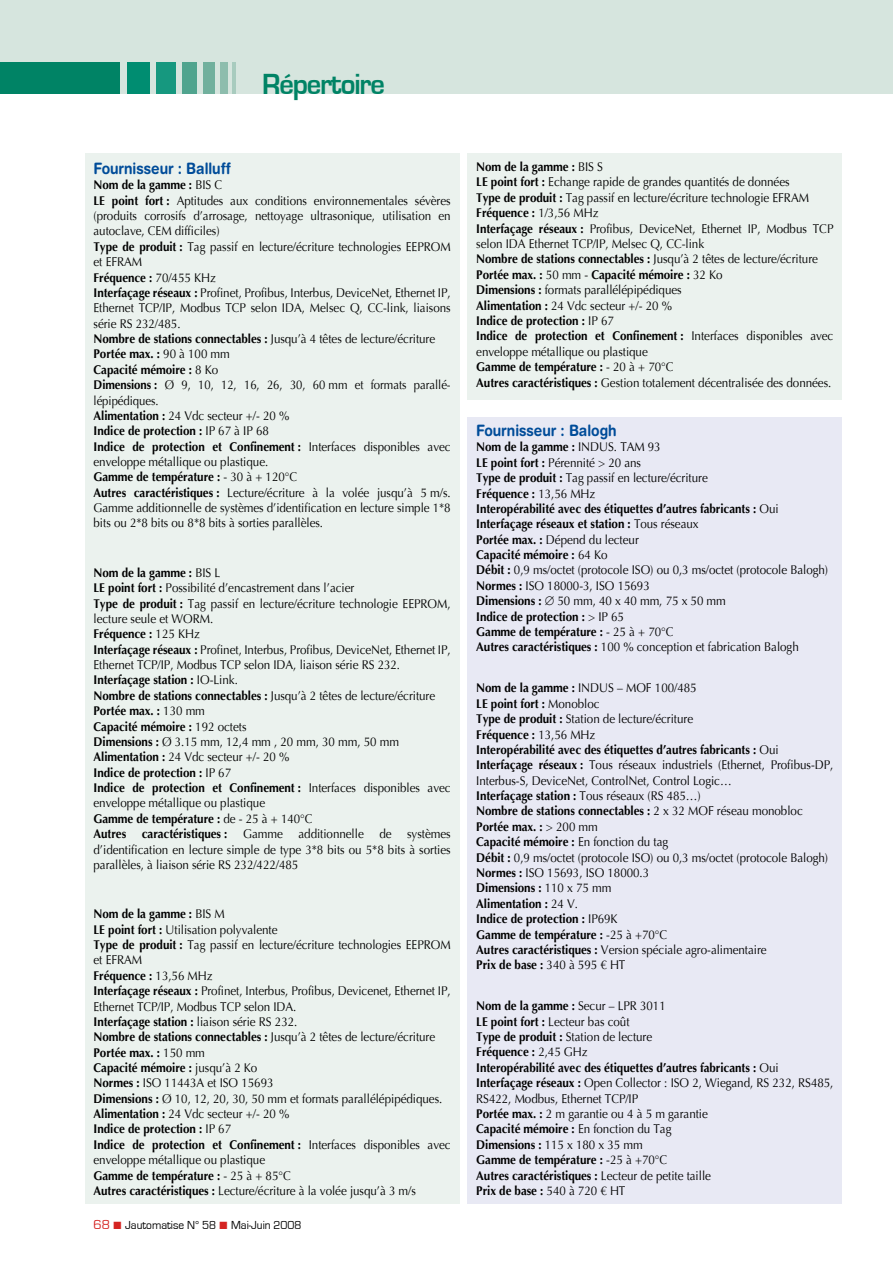
<style>
.page{position:relative;width:893px;height:1263px;background:#fff}
.page>*{position:absolute;margin:0;border:0;box-sizing:border-box;transform-origin:0 0}
.t1{font:700 30px "Eurostile";letter-spacing:-.04em;color:#008365;scale:.95 1}
.t2{font:700 15.75px "Helvetica Rounded";letter-spacing:-.005em;color:#004c99;scale:.88 1}
.t3{font:12.6px/15.3px "Optima";letter-spacing:-.005em;color:#000;scale:.92 1}
.t4{font:700 12.6px/15.5px "Optima";letter-spacing:-.005em;color:#000;scale:.92 1}
.t5{font:12px "Eurostile";color:#000;scale:.95 1}
.s1{font-weight:700}
.s2{font-size:13.5px;color:#d52422}
.s3{color:#d52422}
.s4{font-weight:400}
</style>
<div class="page">
<div style="left:0;top:0;width:893px;height:94px;background:#d6e5de"></div>
<div style="left:0;top:62px;width:120px;height:32px;background:#008365"></div>
<div style="left:128px;top:62px;width:22px;height:32px;background:#008d71"></div>
<div style="left:157px;top:62px;width:19px;height:32px;background:#16987f"></div>
<div style="left:182px;top:62px;width:15px;height:32px;background:#50a48e"></div>
<div style="left:203px;top:62px;width:11px;height:32px;background:#71b09d"></div>
<div style="left:220px;top:62px;width:7px;height:32px;background:#8dbdad"></div>
<hr style="left:232px;top:62px;width:4px;height:32px;background:#a8cbbe">
<div style="left:468px;top:153px;width:374px;height:247px;background:#ebf2ee"></div>
<div style="left:468px;top:417px;width:374px;height:786px;background:#e8e9f4"></div>
<div style="left:85px;top:153px;width:374px;height:1050px;background:#ebf2ee"></div>
<h1 class="t1" style="left:262px;top:68px;width:131px">Répertoire</h1>
<p class="t2" style="left:94px;top:159px;width:158px">Fournisseur : Balluff</p>
<p class="t3" style="left:94px;top:178px;width:390px"><span class="s1">Nom de la gamme :</span> BIS C<br><span class="s1">LE point fort :</span> Aptitudes aux conditions environnementales sévères (produits corrosifs d’arrosage, nettoyage ultrasonique, utilisation en autoclave, CEM difficiles)<br><span class="s1">Type de produit :</span> Tag passif en lecture/écriture technologies EEPROM et EFRAM<br><span class="s1">Fréquence :</span> 70/455 KHz<br><span class="s1">Interfaçage réseaux :</span> Profinet, Profibus, Interbus, DeviceNet, Ethernet IP, Ethernet TCP/IP, Modbus TCP selon IDA, Melsec Q, CC-link, liaisons série RS 232/485.<br><span class="s1">Nombre de stations connectables :</span> Jusqu’à 4 têtes de lecture/écriture <span class="s1">Portée max. :</span> 90 à 100 mm<br><span class="s1">Capacité mémoire :</span> 8 Ko<br><span class="s1">Dimensions :</span> Ø 9, 10, 12, 16, 26, 30, 60 mm et formats parallé&shy;lépipédiques.<br><span class="s1">Alimentation :</span> 24 Vdc secteur +/- 20 %<br><span class="s1">Indice de protection :</span> IP 67 à IP 68<br><span class="s1">Indice de protection et Confinement :</span> Interfaces disponibles avec enveloppe métallique ou plastique.<br><span class="s1">Gamme de température :</span> - 30 à + 120°C<br><span class="s1">Autres caractéristiques :</span> Lecture/écriture à la volée jusqu’à 5 m/s.<br>Gamme additionnelle de systèmes d’identification en lecture simple 1*8 bits ou 2*8 bits ou 8*8 bits à sorties parallèles.</p>
<p class="t3" style="left:94px;top:565px;width:390px"><span class="s1">Nom de la gamme :</span> BIS L<br><span class="s1">LE point fort :</span> Possibilité d’encastrement dans l’acier<br><span class="s1">Type de produit :</span> Tag passif en lecture/écriture technologie EEPROM, lecture seule et WORM.<br><span class="s1">Fréquence :</span> 125 KHz<br><span class="s1">Interfaçage réseaux :</span> Profinet, Interbus, Profibus, DeviceNet, Ethernet IP, Ethernet TCP/IP, Modbus TCP selon IDA, liaison série RS 232.<br><span class="s1">Interfaçage station :</span> IO-Link.<br><span class="s1">Nombre de stations connectables :</span> Jusqu’à 2 têtes de lecture/écriture <span class="s1">Portée max. :</span> 130 mm<br><span class="s1">Capacité mémoire :</span> 192 octets<br><span class="s1">Dimensions :</span> Ø 3.15 mm, 12,4 mm , 20 mm, 30 mm, 50 mm <span class="s1">Alimentation :</span> 24 Vdc secteur +/- 20 %<br><span class="s1">Indice de protection :</span> IP 67<br><span class="s1">Indice de protection et Confinement :</span> Interfaces disponibles avec enveloppe métallique ou plastique<br><span class="s1">Gamme de température :</span> de - 25 à + 140°C<br><span class="s1">Autres caractéristiques :</span> Gamme additionnelle de systèmes d’identification en lecture simple de type 3*8 bits ou 5*8 bits à sorties parallèles, à liaison série RS 232/422/485</p>
<p class="t3" style="left:94px;top:906px;width:390px"><span class="s1">Nom de la gamme :</span> BIS M<br><span class="s1">LE point fort :</span> Utilisation polyvalente<br><span class="s1">Type de produit :</span> Tag passif en lecture/écriture technologies EEPROM et EFRAM<br><span class="s1">Fréquence :</span> 13,56 MHz<br><span class="s1">Interfaçage réseaux :</span> Profinet, Interbus, Profibus, Devicenet, Ethernet IP, Ethernet TCP/IP, Modbus TCP selon IDA.<br><span class="s1">Interfaçage station :</span> liaison série RS 232.<br><span class="s1">Nombre de stations connectables :</span> Jusqu’à 2 têtes de lecture/écriture <span class="s1">Portée max. :</span> 150 mm<br><span class="s1">Capacité mémoire :</span> jusqu’à 2 Ko<br><span class="s1">Normes :</span> ISO 11443A et ISO 15693<br><span class="s1">Dimensions :</span> Ø 10, 12, 20, 30, 50 mm et formats parallélépipédiques.<br><span class="s1">Alimentation :</span> 24 Vdc secteur +/- 20 %<br><span class="s1">Indice de protection :</span> IP 67<br><span class="s1">Indice de protection et Confinement :</span> Interfaces disponibles avec enveloppe métallique ou plastique<br><span class="s1">Gamme de température :</span> - 25 à + 85°C<br><span class="s1">Autres caractéristiques :</span> Lecture/écriture à la volée jusqu’à 3 m/s</p>
<p class="t5" style="left:94px;top:1218px;width:220px"><span class="s2">68</span> <span class="s3">■</span> Jautomatise N° 58 <span class="s3">■</span> Mai-Juin 2008</p>
<p class="t3" style="left:476px;top:159px;width:390px"><span class="s1">Nom de la gamme :</span> BIS S<br><span class="s1">LE point fort :</span> Echange rapide de grandes quantités de données<br><span class="s1">Type de produit :</span> Tag passif en lecture/écriture technologie EFRAM <span class="s1">Fréquence :</span> 1/3,56 MHz<br><span class="s1">Interfaçage réseaux :</span> Profibus, DeviceNet, Ethernet IP, Modbus TCP selon IDA Ethernet TCP/IP, Melsec Q, CC-link<br><span class="s1">Nombre de stations connectables :</span> Jusqu’à 2 têtes de lecture/écriture <span class="s1">Portée max. :</span> 50 mm - <span class="s1">Capacité mémoire :</span> 32 Ko<br><span class="s1">Dimensions :</span> formats parallélépipédiques<br><span class="s1">Alimentation :</span> 24 Vdc secteur +/- 20 %<br><span class="s1">Indice de protection :</span> IP 67<br><span class="s1">Indice de protection et Confinement :</span> Interfaces disponibles avec enveloppe métallique ou plastique<br><span class="s1">Gamme de température :</span> - 20 à + 70°C<br><span class="s1">Autres caractéristiques :</span> Gestion totalement décentralisée des données.</p>
<p class="t2" style="left:476px;top:421px;width:161px">Fournisseur : Balogh</p>
<p class="t4" style="left:476px;top:440px;width:384px">Nom de la gamme : <span class="s4">INDUS. TAM 93<br></span>LE point fort : <span class="s4">Pérennité &gt; 20 ans<br></span>Type de produit : <span class="s4">Tag passif en lecture/écriture<br></span>Fréquence : <span class="s4">13,56 MHz<br></span>Interopérabilité avec des étiquettes d’autres fabricants : <span class="s4">Oui </span>Interfaçage réseaux et station : <span class="s4">Tous réseaux<br></span>Portée max. : <span class="s4">Dépend du lecteur<br></span>Capacité mémoire : <span class="s4">64 Ko<br></span>Débit : <span class="s4">0,9 ms/octet (protocole ISO) ou 0,3 ms/octet (protocole Balogh)<br></span>Normes : <span class="s4">ISO 18000-3, ISO 15693<br></span>Dimensions : ∅ <span class="s4">50 mm, 40 x 40 mm, 75 x 50 mm<br></span>Indice de protection : <span class="s4">&gt; IP 65<br></span>Gamme de température : <span class="s4">- 25 à + 70°C<br></span>Autres caractéristiques : <span class="s4">100 % conception et fabrication Balogh</span></p>
<p class="t3" style="left:476px;top:680px;width:390px"><span class="s1">Nom de la gamme :</span> INDUS – MOF 100/485<br><span class="s1">LE point fort :</span> Monobloc<br><span class="s1">Type de produit :</span> Station de lecture/écriture<br><span class="s1">Fréquence :</span> 13,56 MHz<br><span class="s1">Interopérabilité avec des étiquettes d’autres fabricants :</span> Oui <span class="s1">Interfaçage réseaux :</span> Tous réseaux industriels (Ethernet, Profibus-DP, Interbus-S, DeviceNet, ControlNet, Control Logic…<br><span class="s1">Interfaçage station :</span> Tous réseaux (RS 485…)<br><span class="s1">Nombre de stations connectables :</span> 2 x 32 MOF réseau monobloc <span class="s1">Portée max. :</span> &gt; 200 mm<br><span class="s1">Capacité mémoire :</span> En fonction du tag<br><span class="s1">Débit :</span> 0,9 ms/octet (protocole ISO) ou 0,3 ms/octet (protocole Balogh)<br><span class="s1">Normes :</span> ISO 15693, ISO 18000.3<br><span class="s1">Dimensions :</span> 110 x 75 mm<br><span class="s1">Alimentation :</span> 24 V.<br><span class="s1">Indice de protection :</span> IP69K<br><span class="s1">Gamme de température :</span> -25 à +70°C<br><span class="s1">Autres caractéristiques :</span> Version spéciale agro-alimentaire<br><span class="s1">Prix de base :</span> 340 à 595 € HT</p>
<p class="t4" style="left:476px;top:998px;width:390px">Nom de la gamme : <span class="s4">Secur – LPR 3011<br></span>LE point fort : <span class="s4">Lecteur bas coût<br></span>Type de produit : <span class="s4">Station de lecture<br></span>Fréquence : <span class="s4">2,45 GHz<br></span>Interopérabilité avec des étiquettes d’autres fabricants : <span class="s4">Oui </span>Interfaçage réseaux : <span class="s4">Open Collector : ISO 2, Wiegand, RS 232, RS485, RS422, Modbus, Ethernet TCP/IP<br></span>Portée max. : <span class="s4">2 m garantie ou 4 à 5 m garantie<br></span>Capacité mémoire : <span class="s4">En fonction du Tag<br></span>Dimensions : <span class="s4">115 x 180 x 35 mm<br></span>Gamme de température : <span class="s4">-25 à +70°C<br></span>Autres caractéristiques : <span class="s4">Lecteur de petite taille<br></span>Prix de base : <span class="s4">540 à 720 € HT</span></p>
</div>
